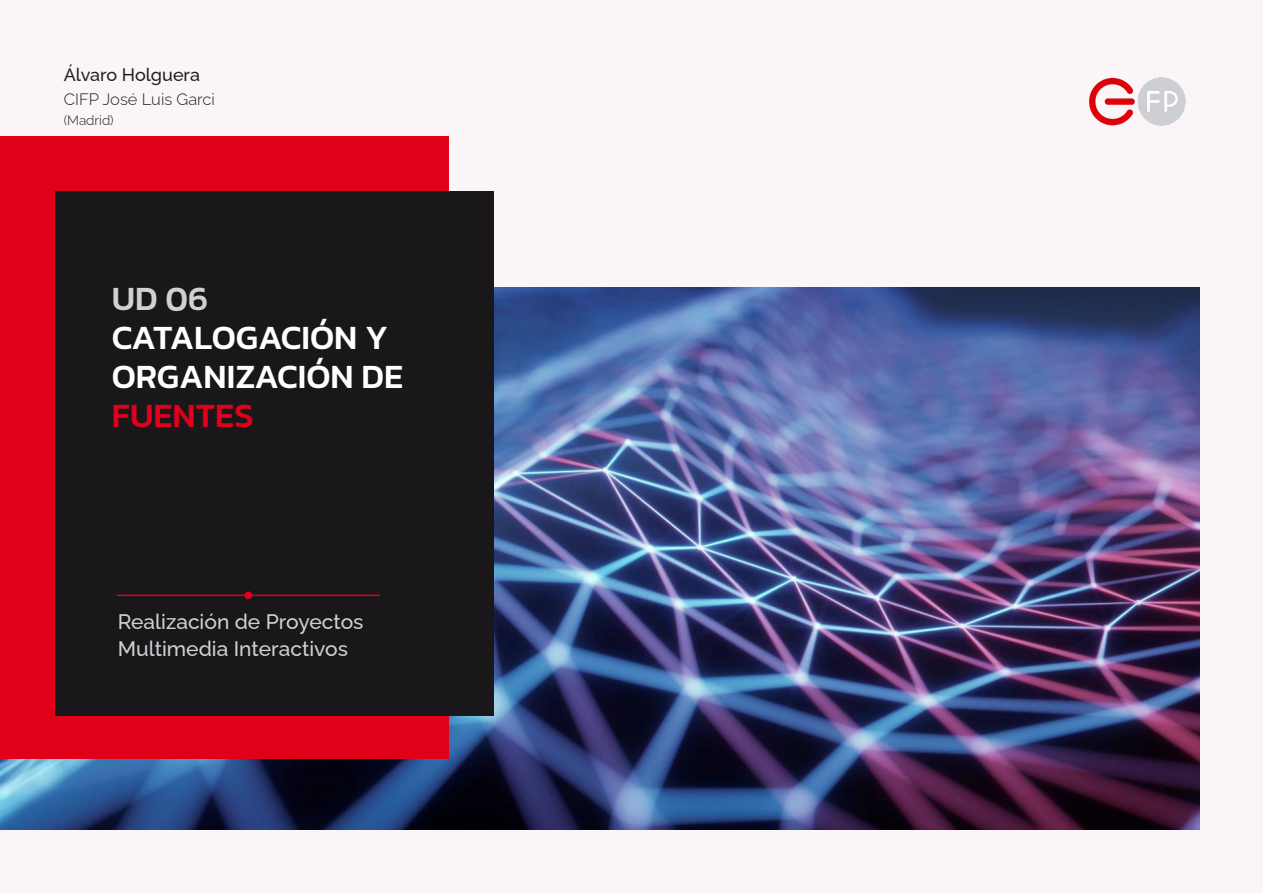
<style>
.page{position:relative;width:1263px;height:893px;background:#fbf5f7}
.page>*{position:absolute;margin:0;border:0;box-sizing:border-box;transform-origin:0 0}
.Título_principal{font:500 34.5px/39px "Kanit";color:#fff}
.Título_principal-2{font:500 34.5px "Kanit";color:#e0001a}
.Título_principal-3{font:500 34.5px "Kanit";color:#cfd1d2}
.Subtitulo{font:500 21px/27px "Raleway";color:#cfd1d2}
.t1{font:500 18px "Raleway";color:#231f20}
.t2{font:300 16.5px "Raleway";color:#231f20}
.t3{font:300 13.5px "Raleway";color:#231f20}
</style>
<div class="page">
<img style="left:0;top:288px;width:1199px;height:541px">
<div style="left:0;top:136px;width:448px;height:622px;background:#e0001a"></div>
<div style="left:56px;top:191px;width:438px;height:525px;background:#1a171b"></div>
<hr style="left:117px;top:595px;width:263px;height:1px;background:#e0001a">
<img style="left:1090px;top:77px;width:96px;height:49px">
<div style="left:244px;top:591px;width:8px;height:8px;background:#e0001a;border-radius:50%"></div>
<p class="t1" style="left:64px;top:60px;width:138px">Álvaro Holguera</p>
<p class="t2" style="left:64px;top:86px;width:153px">CIFP José Luis Garci</p>
<p class="t3" style="left:64px;top:110px;width:51px">(Madrid)</p>
<p class="Título_principal-3" style="left:112px;top:273px;width:98px">UD 06</p>
<p class="Título_principal" style="left:112px;top:317px;width:293px">CATALOGACIÓN Y<br>ORGANIZACIÓN DE</p>
<p class="Título_principal-2" style="left:112px;top:390px;width:143px">FUENTES</p>
<p class="Subtitulo" style="left:118px;top:606px;width:247px">Realización de Proyectos<br>Multimedia Interactivos</p>
</div>
